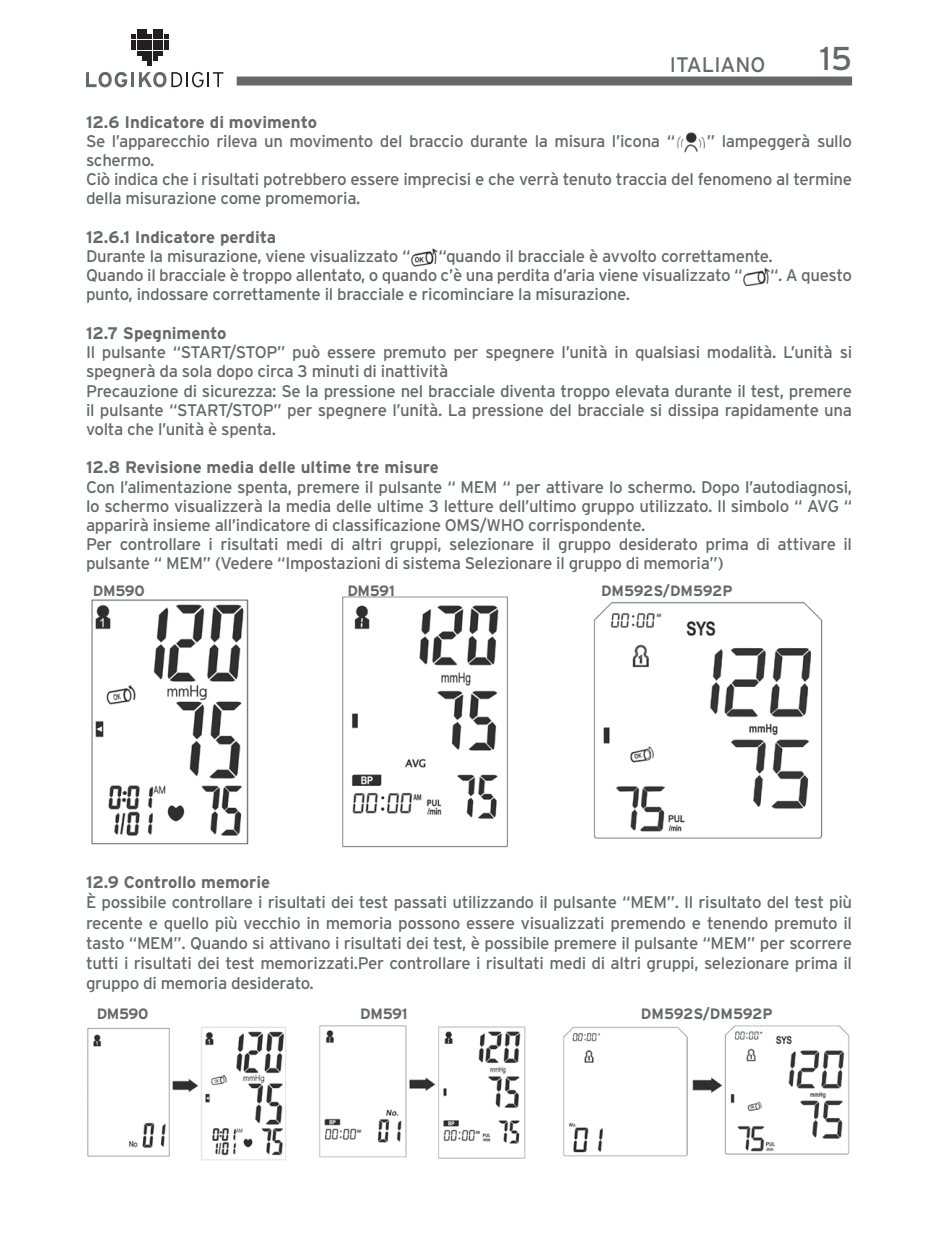
<style>
.page{position:relative;width:938px;height:1238px;background:#fff}
.page>*{position:absolute;margin:0;border:0;box-sizing:border-box;transform-origin:0 0}
.t1{font:33px "Interstate";color:#65696a}
.t2{font:21px "Interstate";color:#65696a}
.t3{font:16.8px/19.2px "Interstate";letter-spacing:-.02em;color:#65696a}
.t4{font:700 16.8px "Interstate";color:#65696a}
.t5{font:700 15px "Interstate";color:#65696a}
.t6{font:700 15px "Interstate";letter-spacing:-.02em;color:#65696a}
</style>
<div class="page">
<div style="left:236px;top:76px;width:615px;height:9px;background:#65696a"></div>
<svg style="left:131px;top:29px;width:37px;height:37px"></svg>
<svg style="left:86px;top:72px;width:41px;height:15px"></svg>
<hr style="left:131px;top:72px;width:3px;height:15px;background:#65696a">
<svg style="left:139px;top:72px;width:84px;height:15px"></svg>
<img style="left:677px;top:132px;width:28px;height:21px">
<img style="left:411px;top:248px;width:27px;height:18px">
<img style="left:743px;top:268px;width:27px;height:17px">
<img style="left:91px;top:599px;width:158px;height:246px">
<img style="left:342px;top:596px;width:166px;height:252px">
<img style="left:593px;top:602px;width:230px;height:237px">
<img style="left:87px;top:1026px;width:199px;height:135px">
<img style="left:319px;top:1025px;width:207px;height:134px">
<img style="left:563px;top:1025px;width:287px;height:132px">
<p class="t2" style="left:669px;top:52px;width:97px">ITALIANO</p>
<h1 class="t1" style="left:819px;top:40px;width:34px">15</h1>
<p class="t4" style="left:86px;top:112px;width:232px">12.6 Indicatore di movimento</p>
<p class="t3" style="left:86px;top:131px;width:590px">Se l’apparecchio rileva un movimento del braccio durante la misura l’icona “</p>
<p class="t3" style="left:706px;top:131px;width:147px">” lampeggerà sullo</p>
<p class="t3" style="left:86px;top:150px;width:767px">schermo.<br>Ciò indica che i risultati potrebbero essere imprecisi e che verrà tenuto traccia del fenomeno al termine della misurazione come promemoria.</p>
<p class="t4" style="left:86px;top:227px;width:192px">12.6.1 Indicatore perdita</p>
<p class="t3" style="left:86px;top:246px;width:326px">Durante la misurazione, viene visualizzato “</p>
<p class="t3" style="left:86px;top:246px;width:688px;text-indent:352px">“quando il bracciale è avvolto correttamente.<br>Quando il bracciale è troppo allentato, o quando c’è una perdita d’aria viene visualizzato “</p>
<p class="t3" style="left:769px;top:265px;width:83px">“. A questo</p>
<p class="t3" style="left:86px;top:285px;width:545px">punto, indossare correttamente il bracciale e ricominciare la misurazione.</p>
<p class="t4" style="left:86px;top:323px;width:142px">12.7 Spegnimento</p>
<p class="t3" style="left:86px;top:342px;width:767px">Il pulsante “START/STOP” può essere premuto per spegnere l’unità in qualsiasi modalità. L’unità si spegnerà da sola dopo circa 3 minuti di inattività<br>Precauzione di sicurezza: Se la pressione nel bracciale diventa troppo elevata durante il test, premere il pulsante “START/STOP” per spegnere l’unità. La pressione del bracciale si dissipa rapidamente una volta che l’unità è spenta.</p>
<p class="t4" style="left:86px;top:458px;width:354px">12.8 Revisione media delle ultime tre misure</p>
<p class="t3" style="left:86px;top:477px;width:767px">Con l’alimentazione spenta, premere il pulsante “ MEM “ per attivare lo schermo. Dopo l’autodiagnosi, lo schermo visualizzerà la media delle ultime 3 letture dell’ultimo gruppo utilizzato. Il simbolo “ AVG “ apparirà insieme all’indicatore di classificazione OMS/WHO corrispondente.<br>Per controllare i risultati medi di altri gruppi, selezionare il gruppo desiderato prima di attivare il pulsante “ MEM” (Vedere “Impostazioni di sistema Selezionare il gruppo di memoria”)</p>
<p class="t6" style="left:93px;top:582px;width:53px">DM590</p>
<p class="t6" style="left:347px;top:582px;width:49px">DM591</p>
<p class="t5" style="left:600px;top:582px;width:133px">DM592S/DM592P</p>
<p class="t4" style="left:86px;top:872px;width:185px">12.9 Controllo memorie</p>
<p class="t3" style="left:86px;top:892px;width:767px;line-height:20.1px;text-align:justify">È possibile controllare i risultati dei test passati utilizzando il pulsante “MEM”. Il risultato del test più recente e quello più vecchio in memoria possono essere visualizzati premendo e tenendo premuto il tasto “MEM”. Quando si attivano i risultati dei test, è possibile premere il pulsante “MEM” per scorrere tutti i risultati dei test memorizzati.Per controllare i risultati medi di altri gruppi, selezionare prima il gruppo di memoria desiderato.</p>
<p class="t6" style="left:97px;top:1004px;width:53px">DM590</p>
<p class="t6" style="left:360px;top:1004px;width:49px">DM591</p>
<p class="t5" style="left:640px;top:1004px;width:133px">DM592S/DM592P</p>
</div>
